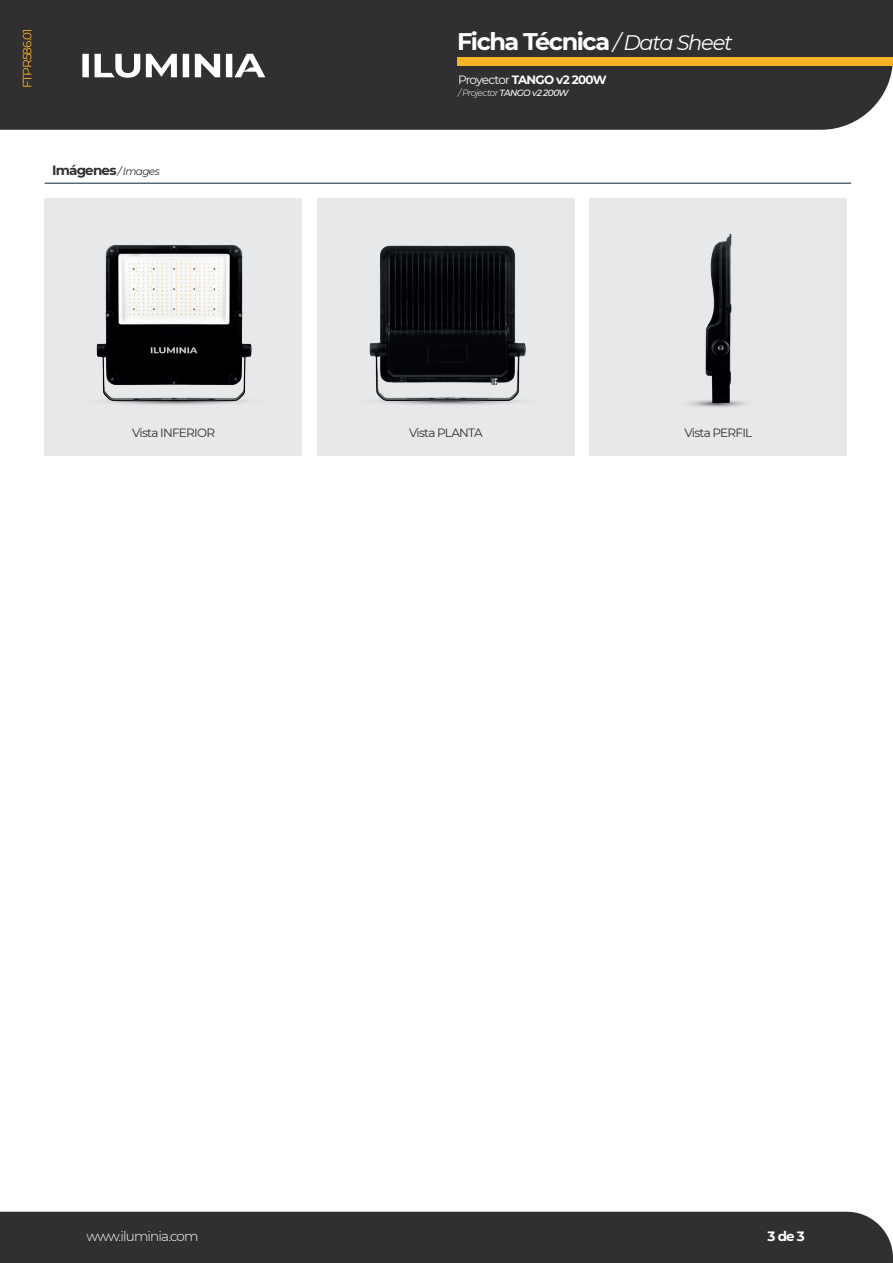
<style>
.page{position:relative;width:893px;height:1263px;background:#fff}
.page>*{position:absolute;margin:0;border:0;box-sizing:border-box;transform-origin:0 0}
.t1{font:700 24px "Montserrat";letter-spacing:-.06em;color:#fff}
.t2{font:300 13.5px "Montserrat";letter-spacing:-.06em;color:#fff}
.t3{font:700 13.5px "Montserrat";letter-spacing:-.06em;color:#312f30}
.t4{font:700 13.5px "Montserrat";color:#fff}
.t5{font:12px "Montserrat";letter-spacing:-.06em;color:#312f30}
.t6{font:700 12px "Montserrat";letter-spacing:-.06em;color:#fff}
.t7{font:12px "Montserrat";letter-spacing:-.08em;color:#f5b325}
.t8{font:italic 500 9px "Montserrat";letter-spacing:-.06em;color:#fff}
.s1{font-weight:400;font-style:italic;font-size:10.5px}
.s2{font-weight:400;font-style:italic;font-size:21px}
.s3{font-weight:400}
.s4{font-weight:300}
</style>
<div class="page">
<div style="left:0;top:0;width:893px;height:130px;background:#312f30"></div>
<div style="left:458px;top:57px;width:435px;height:9px;background:#f5b325"></div>
<div style="left:0;top:1212px;width:893px;height:51px;background:#312f30"></div>
<svg style="left:95px;top:54px;width:45px;height:24px"></svg>
<svg style="left:146px;top:54px;width:31px;height:23px"></svg>
<svg style="left:195px;top:54px;width:25px;height:23px"></svg>
<svg style="left:234px;top:54px;width:31px;height:23px"></svg>
<div style="left:82px;top:54px;width:7px;height:23px;background:#fff"></div>
<div style="left:183px;top:54px;width:6px;height:23px;background:#fff"></div>
<div style="left:226px;top:54px;width:6px;height:23px;background:#fff"></div>
<hr style="left:45px;top:183px;width:806px;height:1px;background:#002340">
<div style="left:45px;top:199px;width:257px;height:257px;background:#e7e8e9"></div>
<div style="left:317px;top:199px;width:258px;height:257px;background:#e7e8e9"></div>
<div style="left:590px;top:199px;width:257px;height:257px;background:#e7e8e9"></div>
<svg style="left:105px;top:401px;width:140px;height:4px"></svg>
<img style="left:97px;top:245px;width:154px;height:156px">
<svg style="left:378px;top:401px;width:141px;height:4px"></svg>
<img style="left:370px;top:245px;width:155px;height:156px">
<svg style="left:688px;top:400px;width:58px;height:7px"></svg>
<img style="left:705px;top:233px;width:26px;height:171px">
<p class="t7" style="left:19px;top:88px;width:61px;rotate:-90deg">FTPR586.01</p>
<p class="t3" style="left:52px;top:161px;width:109px">Imágenes <span class="s1">/ Images</span></p>
<h1 class="t1" style="left:457px;top:24px;width:277px">Ficha Técnica <span class="s2">/ Data Sheet</span></h1>
<p class="t6" style="left:458px;top:71px;width:150px"><span class="s3">Proyector</span> TANGO v2 200W</p>
<p class="t8" style="left:458px;top:86px;width:112px"><span class="s4">/ Projector</span> TANGO v2 200W</p>
<p class="t5" style="left:132px;top:425px;width:85px">Vista INFERIOR</p>
<p class="t5" style="left:409px;top:425px;width:75px">Vista PLANTA</p>
<p class="t5" style="left:684px;top:425px;width:69px">Vista PERFIL</p>
<p class="t2" style="left:87px;top:1227px;width:113px">www.iluminia.com</p>
<p class="t4" style="left:767px;top:1226px;width:39px">3 de 3</p>
</div>
